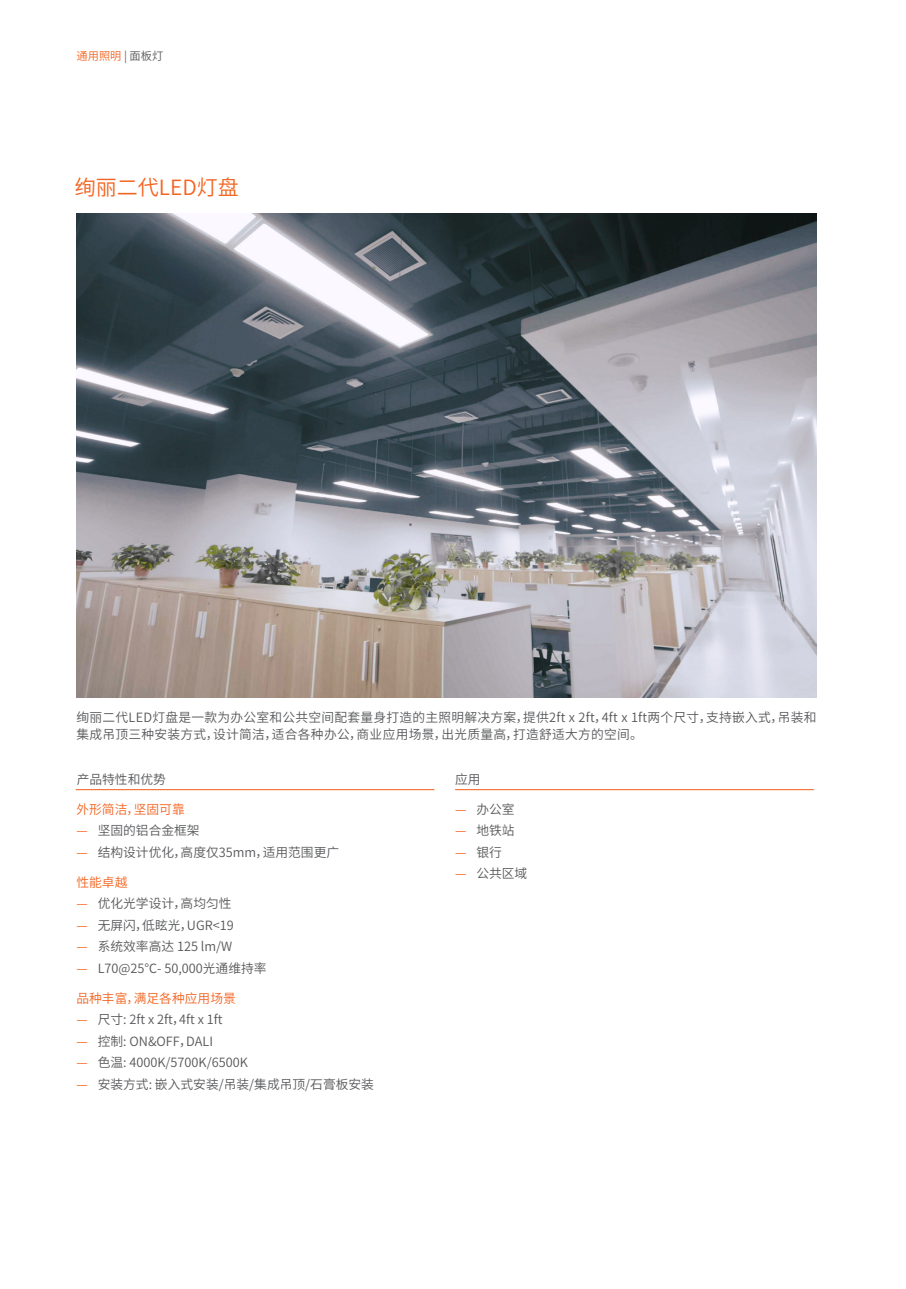
<style>
.page{position:relative;width:906px;height:1289px;background:#fff}
.page>*{position:absolute;margin:0;border:0;box-sizing:border-box;transform-origin:0 0}
.t1{font:21px "Source Han Sans SC";color:#f36421}
.t2{font:12.75px "Source Han Sans SC";color:#57585a}
.t3{font:12.75px/16.5px "Source Han Sans SC";letter-spacing:.02em;color:#57585a}
.t4{font:12.75px "Source Han Sans SC";color:#f36421}
.t5{font:11.25px "Source Han Sans SC";color:#f36421}
.s1{color:#57585a}
.s2{color:#f36421}
</style>
<div class="page">
<hr style="left:455px;top:789px;width:359px;height:1px;background:#f36421">
<hr style="left:76px;top:789px;width:358px;height:1px;background:#f36421">
<img style="left:77px;top:213px;width:739px;height:484px">
<p class="t5" style="left:77px;top:50px;width:88px">通用照明 <span class="s1">| 面板灯</span></p>
<p class="t1" style="left:75px;top:175px;width:165px">绚丽二代LED灯盘</p>
<p class="t3" style="left:77px;top:709px;width:741px">绚丽二代LED灯盘是一款为办公室和公共空间配套量身打造的主照明解决方案，提供2ft x 2ft，4ft x 1ft两个尺寸，支持嵌入式，吊装和集成吊顶三种安装方式，设计简洁，适合各种办公，商业应用场景，出光质量高，打造舒适大方的空间。</p>
<p class="t2" style="left:77px;top:771px;width:91px">产品特性和优势</p>
<p class="t4" style="left:76px;top:801px;width:110px">外形简洁，坚固可靠</p>
<p class="t2" style="left:76px;top:823px;width:125px"><span class="s2">—</span> 坚固的铝合金框架</p>
<p class="t2" style="left:76px;top:844px;width:264px"><span class="s2">—</span> 结构设计优化，高度仅35mm，适用范围更广</p>
<p class="t4" style="left:76px;top:874px;width:52px">性能卓越</p>
<p class="t2" style="left:76px;top:896px;width:157px"><span class="s2">—</span> 优化光学设计，高均匀性</p>
<p class="t2" style="left:76px;top:917px;width:159px"><span class="s2">—</span> 无屏闪，低眩光，UGR&lt;19</p>
<p class="t2" style="left:76px;top:939px;width:157px"><span class="s2">—</span> 系统效率高达 125 lm/W</p>
<p class="t2" style="left:76px;top:960px;width:192px"><span class="s2">—</span> L70@25℃- 50,000光通维持率</p>
<p class="t4" style="left:76px;top:990px;width:161px">品种丰富，满足各种应用场景</p>
<p class="t2" style="left:76px;top:1012px;width:148px"><span class="s2">—</span> 尺寸: 2ft x 2ft，4ft x 1ft</p>
<p class="t2" style="left:76px;top:1033px;width:138px"><span class="s2">—</span> 控制: ON&amp;OFF，DALI</p>
<p class="t2" style="left:76px;top:1055px;width:173px"><span class="s2">—</span> 色温: 4000K/5700K/6500K</p>
<p class="t2" style="left:76px;top:1076px;width:299px"><span class="s2">—</span> 安装方式: 嵌入式安装/吊装/集成吊顶/石膏板安装</p>
<p class="t2" style="left:455px;top:771px;width:27px">应用</p>
<p class="t2" style="left:455px;top:801px;width:61px"><span class="s2">—</span> 办公室</p>
<p class="t2" style="left:455px;top:823px;width:61px"><span class="s2">—</span> 地铁站</p>
<p class="t2" style="left:455px;top:844px;width:48px"><span class="s2">—</span> 银行</p>
<p class="t2" style="left:455px;top:866px;width:74px"><span class="s2">—</span> 公共区域</p>
</div>
